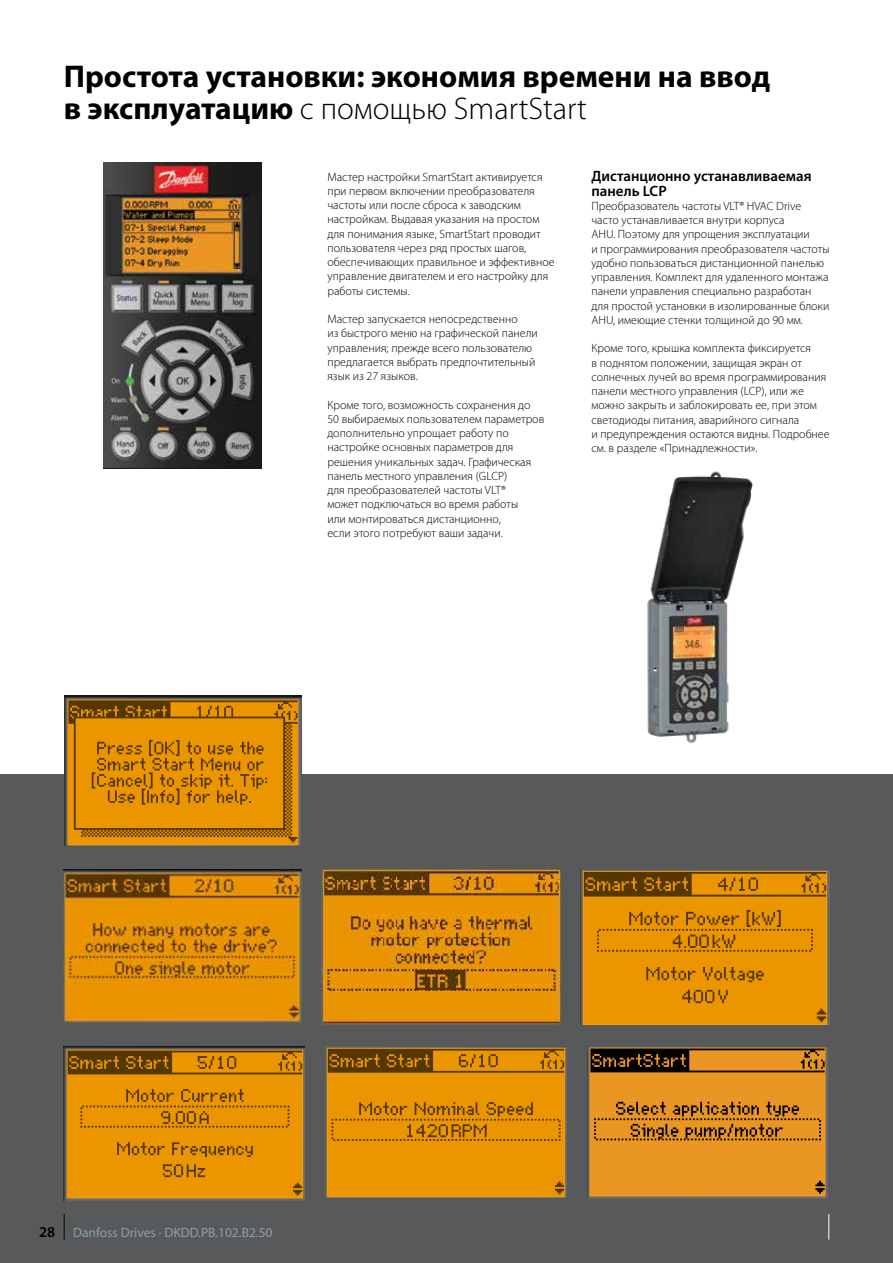
<style>
.page{position:relative;width:893px;height:1263px;background:#fff}
.page>*{position:absolute;margin:0;border:0;box-sizing:border-box;transform-origin:0 0}
.t1{font:700 31.5px/31.5px "Myriad Pro";color:#000}
.t2{font:600 15px/15px "Myriad Pro";color:#000}
.t3{font:13.5px "Myriad Pro";color:#8b9faa}
.t4{font:300 12px/14.2px "Myriad Pro";color:#000}
.s1{font-weight:300}
.s2{font-weight:600;font-size:15px;color:#000}
</style>
<div class="page">
<img style="left:103px;top:162px;width:158px;height:306px">
<div style="left:0;top:774px;width:893px;height:489px;background:#58595b"></div>
<img style="left:326px;top:1047px;width:240px;height:151px">
<img style="left:587px;top:1046px;width:241px;height:152px">
<img style="left:64px;top:1046px;width:240px;height:154px">
<img style="left:580px;top:869px;width:249px;height:155px">
<img style="left:322px;top:869px;width:238px;height:155px">
<img style="left:64px;top:869px;width:237px;height:154px">
<img style="left:64px;top:696px;width:238px;height:150px">
<svg style="left:828px;top:1214px;width:1px;height:25px"></svg>
<img style="left:647px;top:471px;width:106px;height:273px">
<svg style="left:64px;top:1214px;width:1px;height:25px"></svg>
<h1 class="t1" style="left:64px;top:61px;width:708px">Простота установки: экономия времени на ввод в эксплуатацию <span class="s1">с помощью SmartStart</span></h1>
<p class="t4" style="left:327px;top:170px;width:229px">Мастер настройки SmartStart активируется при первом включении преобразователя частоты или после сброса к заводским настройкам. Выдавая указания на простом для понимания языке, SmartStart проводит пользователя через ряд простых шагов, обеспечивающих правильное и эффективное управление двигателем и его настройку для работы системы.</p>
<p class="t4" style="left:327px;top:312px;width:212px">Мастер запускается непосредственно<br>из быстрого меню на графической панели управления; прежде всего пользователю предлагается выбрать предпочтительный язык из 27 языков.</p>
<p class="t4" style="left:327px;top:398px;width:218px">Кроме того, возможность сохранения до 50 выбираемых пользователем параметров дополнительно упрощает работу по настройке основных параметров для решения уникальных задач. Графическая панель местного управления (GLCP)<br>для преобразователей частоты VLT®<br>может подключаться во время работы<br>или монтироваться дистанционно,<br>если этого потребуют ваши задачи.</p>
<p class="t2" style="left:591px;top:168px;width:222px">Дистанционно устанавливаемая панель LCP</p>
<p class="t4" style="left:591px;top:199px;width:240px">Преобразователь частоты VLT® HVAC Drive часто устанавливается внутри корпуса<br>AHU. Поэтому для упрощения эксплуатации<br>и программирования преобразователя частоты удобно пользоваться дистанционной панелью управления. Комплект для удаленного монтажа панели управления специально разработан для простой установки в изолированные блоки AHU, имеющие стенки толщиной до 90 мм.</p>
<p class="t4" style="left:591px;top:341px;width:240px">Кроме того, крышка комплекта фиксируется<br>в поднятом положении, защищая экран от солнечных лучей во время программирования панели местного управления (LCP), или же можно закрыть и заблокировать ее, при этом светодиоды питания, аварийного сигнала<br>и предупреждения остаются видны. Подробнее см. в разделе «Принадлежности».</p>
<p class="t3" style="left:39px;top:1225px;width:235px"><span class="s2">28</span> Danfoss Drives · DKDD.PB.102.B2.50</p>
</div>
